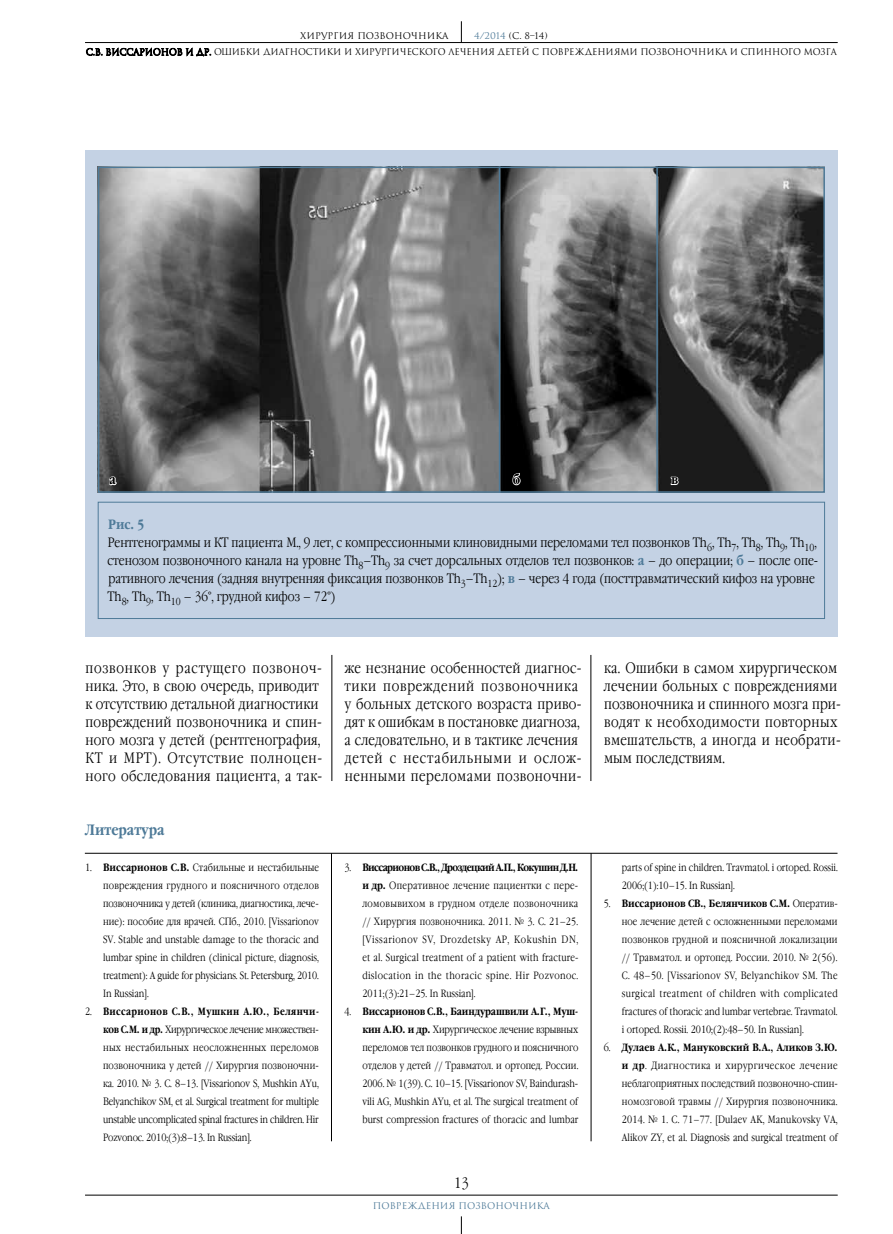
<style>
.page{position:relative;width:893px;height:1234px;background:#fff}
.page>*{position:absolute;margin:0;border:0;box-sizing:border-box;transform-origin:0 0}
.t1{font:300 15px/18px "Garamond Narrow C";letter-spacing:.02em;color:#000}
.t2{font:700 15px "Garamond Narrow C";color:#4e7a98}
.t3{font:300 13.5px/18px "Garamond Narrow C";color:#000}
.t4{font:700 13.5px "Garamond Narrow C";color:#000}
.t5{font:300 10.5px/18px "Garamond Narrow C";color:#000;text-align:justify}
.t6{font:9px/15.9px "Romul";letter-spacing:-.01em;color:#000}
.t7{font:9px "Romul";color:#4e7a98}
.s1{color:#4e7a98}
.s2{font-weight:700;color:#4e7a98}
.s3{font-weight:700}
</style>
<div class="page">
<hr style="left:85px;top:1194px;width:753px;height:1px;background:#000">
<svg style="left:461px;top:1216px;width:1px;height:17px"></svg>
<hr style="left:85px;top:42px;width:753px;height:1px;background:#000">
<svg style="left:461px;top:21px;width:1px;height:21px"></svg>
<svg style="left:86px;top:48px;width:125px;height:9px"></svg>
<hr style="left:332px;top:654px;width:1px;height:126px;background:#000">
<hr style="left:591px;top:654px;width:1px;height:126px;background:#000">
<div style="left:85px;top:150px;width:753px;height:486px;background:#c4d2e4"></div>
<div style="left:98px;top:501px;width:727px;height:117px;border:1px solid #4e7a98"></div>
<hr style="left:331px;top:853px;width:1px;height:287px;background:#000">
<hr style="left:591px;top:853px;width:1px;height:287px;background:#000">
<hr style="left:85px;top:852px;width:752px;height:1px;background:#000">
<img style="left:101px;top:169px;width:721px;height:320px">
<div style="left:98px;top:166px;width:727px;height:326px;border:2px solid #4e7a98"></div>
<svg style="left:108px;top:471px;width:10px;height:15px"></svg>
<svg style="left:511px;top:447px;width:10px;height:39px"></svg>
<hr style="left:499px;top:166px;width:1px;height:326px;background:#4e7a98">
<svg style="left:670px;top:476px;width:9px;height:9px"></svg>
<hr style="left:656px;top:166px;width:2px;height:326px;background:#4e7a98">
<p class="t6" style="left:86px;top:28px;width:752px;text-indent:388px"><span class="s1">4/2014</span> (С. 8–14)<br>С.В. Виссарионов и др. Ошибки диагностики и хирургического лечения детей с повреждениями позвоночника и спинного мозга</p>
<p class="t6" style="left:300px;top:28px;width:150px">ХИРУРГИЯ ПОЗВОНОЧНИКА</p>
<p class="t4" style="left:109px;top:472px;width:8px">а</p>
<p class="t4" style="left:513px;top:472px;width:9px">б</p>
<p class="t4" style="left:671px;top:472px;width:9px">в</p>
<p class="t3" style="left:107px;top:515px;width:712px"><span class="s2">Рис. 5<br></span>Рентгенограммы и КТ пациента М., 9 лет, с компрессионными клиновидными переломами тел позвонков Th<sub>6</sub>, Th<sub>7</sub>, Th<sub>8</sub>, Th<sub>9</sub>, Th<sub>10</sub>, стенозом позвоночного канала на уровне Th<sub>8</sub>–Th<sub>9</sub> за счет дорсальных отделов тел позвонков: <span class="s2">а</span> – до операции; <span class="s2">б</span> – после опе&shy;ративного лечения (задняя внутренняя фиксация позвонков Th<sub>3</sub>–Th<sub>12</sub>); <span class="s2">в</span> – через 4 года (посттравматический кифоз на уровне Th<sub>8</sub>, Th<sub>9</sub>, Th<sub>10</sub> – 36°, грудной кифоз – 72°)</p>
<p class="t1" style="left:85px;top:659px;width:238px">позвонков у растущего позвоноч&shy;ника. Это, в свою очередь, приводит к отсутствию детальной диагностики повреждений позвоночника и спин&shy;ного мозга у детей (рентгенография, КТ и МРТ). Отсутствие полноцен&shy;ного обследования пациента, а так-</p>
<p class="t1" style="left:344px;top:659px;width:239px">же незнание особенностей диагнос&shy;тики повреждений позвоночника у больных детского возраста приво&shy;дят к ошибкам в постановке диагноза, а следовательно, и в тактике лечения детей с нестабильными и ослож&shy;ненными переломами позвоночни-</p>
<h1 class="t1" style="left:604px;top:659px;width:239px">ка. Ошибки в самом хирургическом лечении больных с повреждениями позвоночника и спинного мозга при&shy;водят к необходимости повторных вмешательств, а иногда и необрати&shy;мым последствиям.</h1>
<h1 class="t2" style="left:85px;top:821px;width:81px">Литература</h1>
<p class="t5" style="left:103px;top:858px;width:218px;text-indent:-18px">1. <span class="s3">Виссарионов С.В.</span> Стабильные и нестабильные повреждения грудного и поясничного отделов позвоночника у детей (клиника, диагностика, лече&shy;ние): пособие для врачей. СПб., 2010. [Vissarionov SV. Stable and unstable damage to the thoracic and lumbar spine in children (clinical picture, diagnosis, treatment): A guide for physicians. St. Petersburg, 2010.<br>In Russian].</p>
<p class="t5" style="left:103px;top:1002px;width:217px;text-indent:-18px">2. <span class="s3">Виссарионов С.В., Мушкин А.Ю., Белянчи&shy;ков С.М. и др.</span> Хирургическое лечение множествен&shy;ных нестабильных неосложненных переломов позвоночника у детей // Хирургия позвоночни&shy;ка. 2010. № 3. С. 8–13. [Vissarionov S, Mushkin AYu, Belyanchikov SM, et al. Surgical treatment for multiple unstable uncomplicated spinal fractures in children. Hir Pozvonoc. 2010;(3):8–13. In Russian].</p>
<p class="t5" style="left:362px;top:858px;width:218px;text-indent:-18px">3. <span class="s3">Виссарионов С.В., Дроздецкий А.П., Кокушин Д.Н. и др.</span> Оперативное лечение пациентки с пере&shy;ломовывихом в грудном отделе позвоночника // Хирургия позвоночника. 2011. № 3. С. 21–25. [Vissarionov SV, Drozdetsky AP, Kokushin DN, et al. Surgical treatment of a patient with fracture&shy;dislocation in the thoracic spine. Hir Pozvonoc.<br>2011;(3):21–25. In Russian].</p>
<p class="t5" style="left:362px;top:1002px;width:217px;text-indent:-18px">4. <span class="s3">Виссарионов С.В., Баиндурашвили А.Г., Муш&shy;кин А.Ю. и др.</span> Хирургическое лечение взрывных переломов тел позвонков грудного и поясничного отделов у детей // Травматол. и ортопед. России.<br>2006. № 1(39). С. 10–15. [Vissarionov SV, Baindurash&shy;vili AG, Mushkin AYu, et al. The surgical treatment of burst compression fractures of thoracic and lumbar</p>
<h1 class="t1" style="left:454px;top:1173px;width:16px">13</h1>
<p class="t7" style="left:373px;top:1200px;width:179px">Повреждения позвоночника</p>
<p class="t5" style="left:622px;top:858px;width:217px">parts of spine in children. Travmatol. i ortoped. Rossii.<br>2006;(1):10–15. In Russian].</p>
<p class="t5" style="left:622px;top:894px;width:217px;text-indent:-18px">5. <span class="s3">Виссарионов СВ., Белянчиков С.М.</span> Оператив&shy;ное лечение детей с осложненными переломами позвонков грудной и поясничной локализации // Травматол. и ортопед. России. 2010. № 2(56).<br>С. 48–50. [Vissarionov SV, Belyanchikov SM. The surgical treatment of children with complicated fractures of thoracic and lumbar vertebrae. Travmatol. i ortoped. Rossii. 2010;(2):48–50. In Russian].</p>
<p class="t5" style="left:622px;top:1038px;width:218px;text-indent:-18px">6. <span class="s3">Дулаев А.К., Мануковский В.А., Аликов З.Ю. и др</span>. Диагностика и хирургическое лечение неблагоприятных последствий позвоночно-спин&shy;номозговой травмы // Хирургия позвоночника.<br>2014. № 1. С. 71–77. [Dulaev AK, Manukovsky VA, Alikov ZY, et al. Diagnosis and surgical treatment of</p>
</div>
